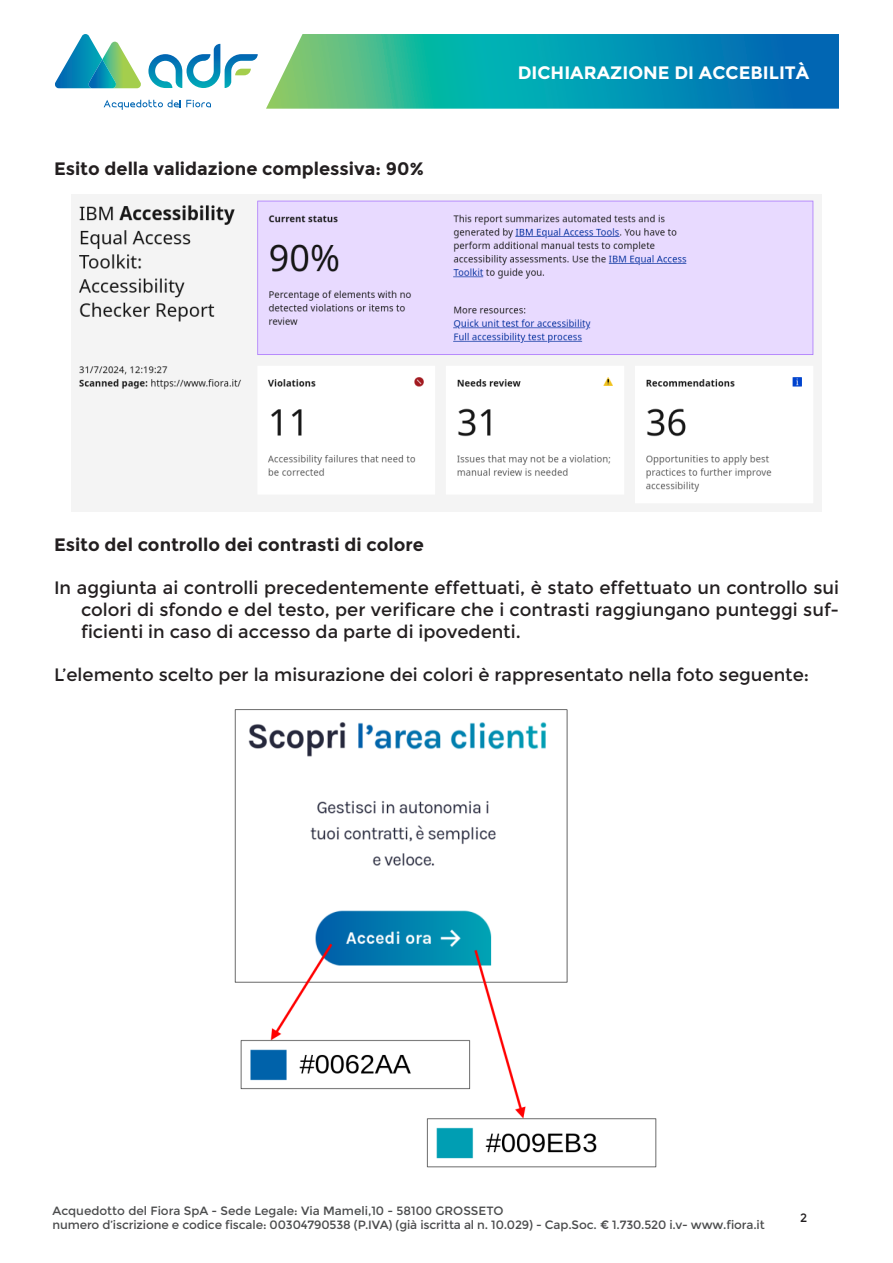
<style>
.page{position:relative;width:893px;height:1263px;background:#fff}
.page>*{position:absolute;margin:0;border:0;box-sizing:border-box;transform-origin:0 0}
.t1{font:18px/21.6px "Montserrat";color:#231f20;text-align:justify}
.t2{font:700 18px "Montserrat";color:#231f20}
.t3{font:700 18px "Montserrat";color:#fff}
.t4{font:12px/14.4px "Montserrat";letter-spacing:-.01em;color:#4b4c4d}
.t5{font:12px "Montserrat";color:#231f20}
</style>
<div class="page">
<svg style="left:148px;top:44px;width:110px;height:44px"></svg>
<svg style="left:55px;top:34px;width:86px;height:54px"></svg>
<svg style="left:104px;top:100px;width:107px;height:10px"></svg>
<svg style="left:266px;top:34px;width:573px;height:75px;background:#1ea0aa"></svg>
<img style="left:71px;top:195px;width:751px;height:316px">
<img style="left:234px;top:709px;width:423px;height:459px">
<p class="t2" style="left:54px;top:158px;width:372px">Esito della validazione complessiva: 90%</p>
<p class="t3" style="left:518px;top:62px;width:293px">DICHIARAZIONE DI ACCEBILITÀ</p>
<p class="t2" style="left:54px;top:534px;width:371px">Esito del controllo dei contrasti di colore</p>
<p class="t1" style="left:81px;top:577px;width:759px;text-indent:-27px">In aggiunta ai controlli precedentemente effettuati, è stato effettuato un controllo sui colori di sfondo e del testo, per verificare che i contrasti raggiungano punteggi suf&shy;ficienti in caso di accesso da parte di ipovedenti.</p>
<p class="t1" style="left:54px;top:664px;width:757px">L’elemento scelto per la misurazione dei colori è rappresentato nella foto seguente:</p>
<p class="t4" style="left:52px;top:1203px;width:714px">Acquedotto del Fiora SpA - Sede Legale: Via Mameli,10 - 58100 GROSSETO<br>numero d’iscrizione e codice fiscale: 00304790538 (P.IVA) (già iscritta al n. 10.029) - Cap.Soc. € 1.730.520 i.v- www.fiora.it</p>
<p class="t5" style="left:800px;top:1210px;width:9px">2</p>
</div>
